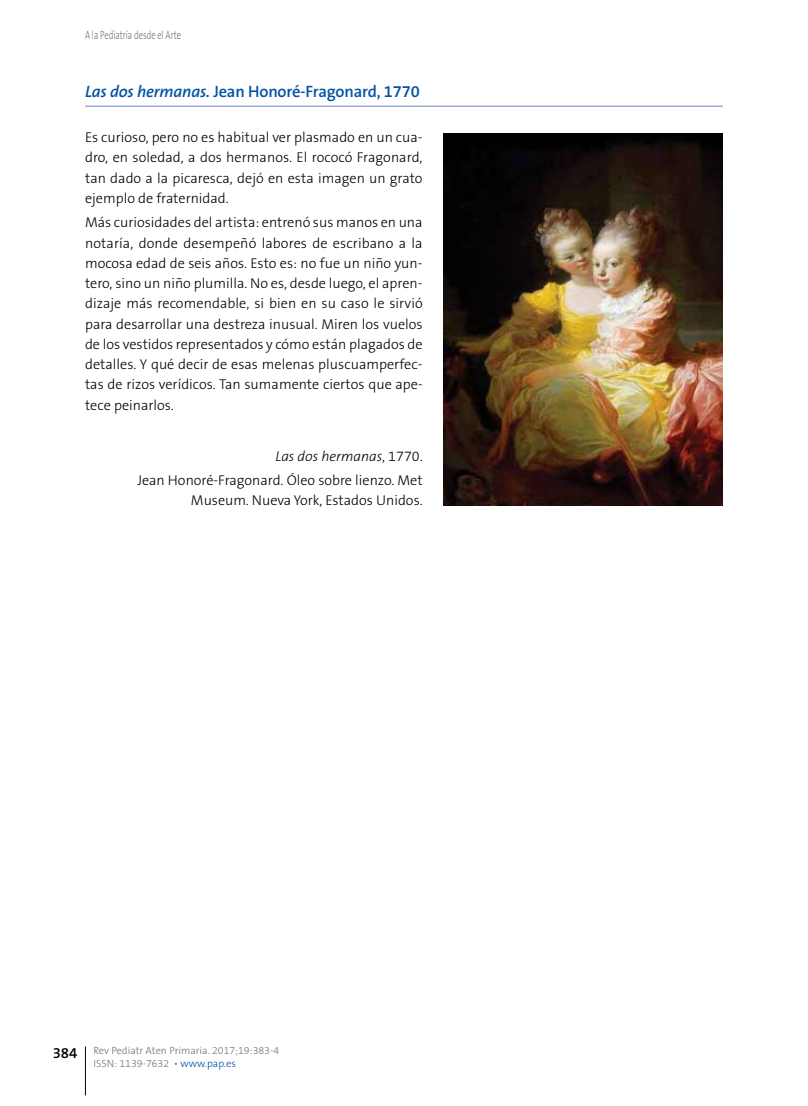
<style>
.page{position:relative;width:808px;height:1106px;background:#fff}
.page>*{position:absolute;margin:0;border:0;box-sizing:border-box;transform-origin:0 0}
.t1{font:600 16.5px "The Sans B Plus W6";letter-spacing:-.01em;color:#0054a4}
.t2{font:600 15px "The Sans B Plus W6";color:#000}
.t3{font:300 14.25px/20.2px "The Sans B Plus W3";color:#000;text-align:justify}
.t4{font:300 12px "The Sans B Plus W3";color:#6a747b;scale:.7 1}
.t5{font:300 10.5px/13.2px "The Sans B Plus W3";color:#6a747b}
.s1{font-style:italic}
.s2{color:#0054a4}
</style>
<div class="page">
<hr style="left:85px;top:106px;width:638px;height:1px;background:#6d84c0">
<hr style="left:85px;top:1046px;width:1px;height:49px;background:#000">
<img style="left:444px;top:134px;width:279px;height:371px">
<p class="t4" style="left:85px;top:27px;width:139px">A la Pediatría desde el Arte</p>
<p class="t1" style="left:85px;top:81px;width:336px"><span class="s1">Las dos hermanas.</span> Jean Honoré-Fragonard, 1770</p>
<p class="t3" style="left:85px;top:127px;width:339px">Es curioso, pero no es habitual ver plasmado en un cua&shy;dro, en soledad, a dos hermanos. El rococó Fragonard, tan dado a la picaresca, dejó en esta imagen un grato ejemplo de fraternidad.</p>
<p class="t3" style="left:85px;top:212px;width:339px">Más curiosidades del artista: entrenó sus manos en una notaría, donde desempeñó labores de escribano a la mocosa edad de seis años. Esto es: no fue un niño yun&shy;tero, sino un niño plumilla. No es, desde luego, el apren&shy;dizaje más recomendable, si bien en su caso le sirvió para desarrollar una destreza inusual. Miren los vuelos de los vestidos representados y cómo están plagados de detalles. Y qué decir de esas melenas pluscuamperfec&shy;tas de rizos verídicos. Tan sumamente ciertos que ape&shy;tece peinarlos.</p>
<p class="t3" style="left:137px;top:444px;width:287px;line-height:24.5px;text-align:right"><span class="s1">Las dos hermanas</span>, 1770.<br>Jean Honoré-Fragonard. Óleo sobre lienzo. Met</p>
<p class="t3" style="left:191px;top:490px;width:233px">Museum. Nueva York, Estados Unidos.</p>
<p class="t2" style="left:53px;top:1042px;width:26px">384</p>
<p class="t5" style="left:94px;top:1044px;width:187px">Rev Pediatr Aten Primaria. 2017;19:383-4<br>ISSN: 1139-7632 • <span class="s2">www.pap.es</span></p>
</div>
